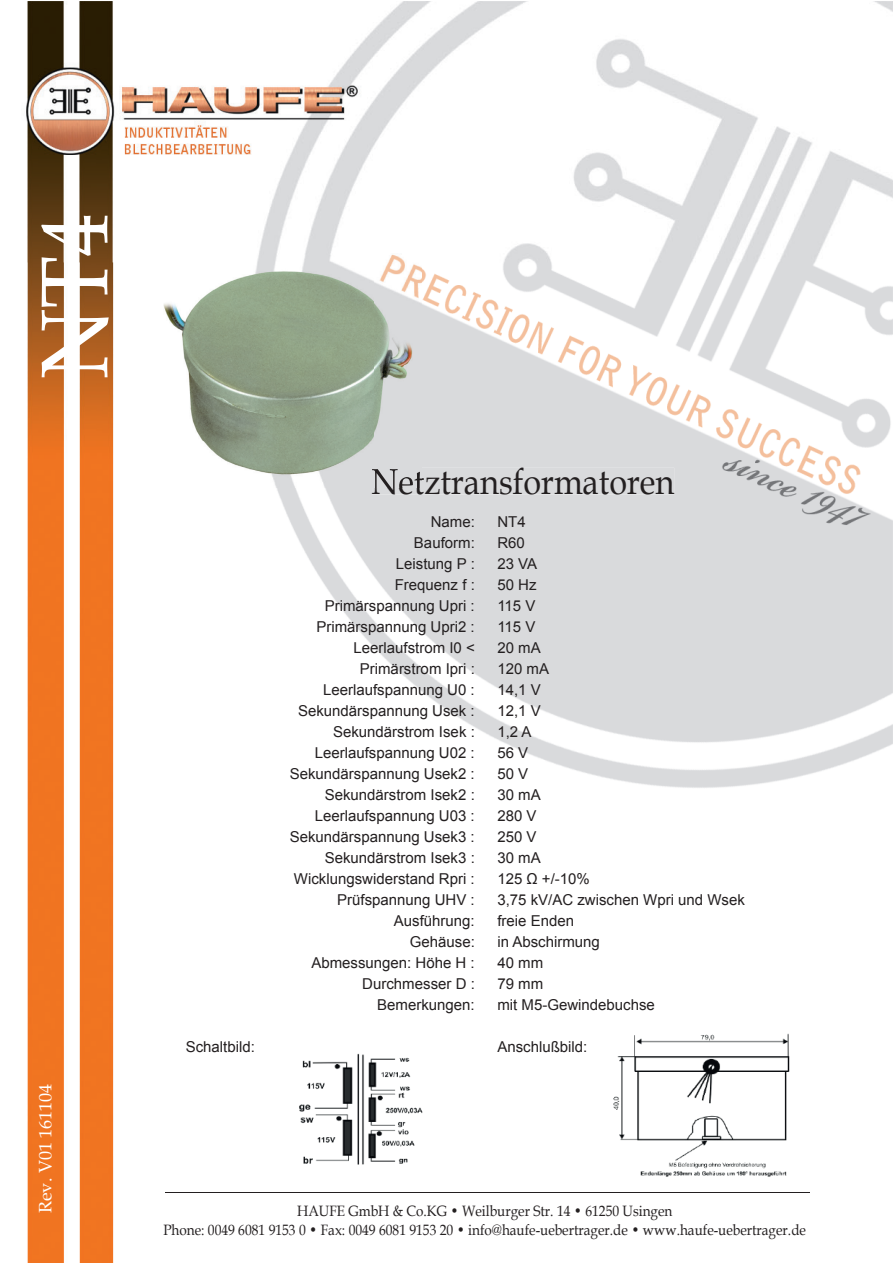
<style>
.page{position:relative;width:893px;height:1263px;background:#fff}
.page>*{position:absolute;margin:0;border:0;box-sizing:border-box;transform-origin:0 0}
.t1{font:94.8px "Book Antiqua";color:#fff;scale:.9 1}
.t2{font:36px "Book Antiqua";color:#231f20;scale:.9 1}
.t3{font:18px "Book Antiqua";color:#fff}
.t4{font:15px "Arial";color:#231f20}
.t5{font:15px/18px "Book Antiqua";color:#231f20;text-align:center;scale:.9 1}
</style>
<div class="page">
<img style="left:26px;top:1px;width:867px;height:261px">
<img style="left:27px;top:262px;width:87px;height:1001px">
<img style="left:421px;top:262px;width:472px;height:526px">
<img style="left:277px;top:488px;width:144px;height:202px">
<img style="left:299px;top:1033px;width:491px;height:144px">
<div style="left:372px;top:468px;width:302px;height:26px;background:#d9dadc"></div>
<hr style="left:166px;top:1192px;width:644px;height:1px;background:#231f20">
<img style="left:141px;top:255px;width:234px;height:233px">
<img style="left:375px;top:255px;width:47px;height:213px">
<img style="left:372px;top:468px;width:50px;height:20px">
<h1 class="t1" style="left:9px;top:379px;width:186px;rotate:-90deg">NT4</h1>
<p class="t3" style="left:33px;top:1213px;width:131px;rotate:-90deg">Rev. V01 161104</p>
<h2 class="t2" style="left:371px;top:457px;width:338px">Netztransformatoren</h2>
<p class="t4" style="left:431px;top:512px;width:46px">Name:</p>
<p class="t4" style="left:497px;top:512px;width:30px">NT4</p>
<p class="t4" style="left:414px;top:533px;width:62px">Bauform:</p>
<p class="t4" style="left:497px;top:533px;width:29px">R60</p>
<p class="t4" style="left:396px;top:554px;width:80px">Leistung P :</p>
<p class="t4" style="left:497px;top:554px;width:41px">23 VA</p>
<p class="t4" style="left:395px;top:575px;width:82px">Frequenz f :</p>
<p class="t4" style="left:497px;top:575px;width:41px">50 Hz</p>
<p class="t4" style="left:325px;top:596px;width:152px">Primärspannung Upri :</p>
<p class="t4" style="left:497px;top:596px;width:40px">115 V</p>
<p class="t4" style="left:316px;top:617px;width:160px">Primärspannung Upri2 :</p>
<p class="t4" style="left:497px;top:617px;width:40px">115 V</p>
<p class="t4" style="left:353px;top:638px;width:123px">Leerlaufstrom I0 &lt;</p>
<p class="t4" style="left:497px;top:638px;width:45px">20 mA</p>
<p class="t4" style="left:360px;top:659px;width:117px">Primärstrom Ipri :</p>
<p class="t4" style="left:497px;top:659px;width:53px">120 mA</p>
<p class="t4" style="left:323px;top:680px;width:153px">Leerlaufspannung U0 :</p>
<p class="t4" style="left:497px;top:680px;width:45px">14,1 V</p>
<p class="t4" style="left:298px;top:701px;width:178px">Sekundärspannung Usek :</p>
<p class="t4" style="left:497px;top:701px;width:45px">12,1 V</p>
<p class="t4" style="left:333px;top:722px;width:143px">Sekundärstrom Isek :</p>
<p class="t4" style="left:497px;top:722px;width:36px">1,2 A</p>
<p class="t4" style="left:315px;top:743px;width:162px">Leerlaufspannung U02 :</p>
<p class="t4" style="left:497px;top:743px;width:32px">56 V</p>
<p class="t4" style="left:290px;top:764px;width:187px">Sekundärspannung Usek2 :</p>
<p class="t4" style="left:497px;top:764px;width:32px">50 V</p>
<p class="t4" style="left:325px;top:785px;width:152px">Sekundärstrom Isek2 :</p>
<p class="t4" style="left:497px;top:785px;width:45px">30 mA</p>
<p class="t4" style="left:315px;top:806px;width:162px">Leerlaufspannung U03 :</p>
<p class="t4" style="left:497px;top:806px;width:41px">280 V</p>
<p class="t4" style="left:290px;top:827px;width:187px">Sekundärspannung Usek3 :</p>
<p class="t4" style="left:497px;top:827px;width:41px">250 V</p>
<p class="t4" style="left:325px;top:848px;width:152px">Sekundärstrom Isek3 :</p>
<p class="t4" style="left:497px;top:848px;width:45px">30 mA</p>
<p class="t4" style="left:294px;top:869px;width:182px">Wicklungswiderstand Rpri :</p>
<p class="t4" style="left:497px;top:869px;width:94px">125 Ω +/-10%</p>
<p class="t4" style="left:337px;top:890px;width:139px">Prüfspannung UHV :</p>
<p class="t4" style="left:497px;top:890px;width:249px">3,75 kV/AC zwischen Wpri und Wsek</p>
<p class="t4" style="left:394px;top:911px;width:82px">Ausführung:</p>
<p class="t4" style="left:497px;top:911px;width:78px">freie Enden</p>
<p class="t4" style="left:410px;top:932px;width:67px">Gehäuse:</p>
<p class="t4" style="left:497px;top:932px;width:104px">in Abschirmung</p>
<p class="t4" style="left:311px;top:953px;width:165px">Abmessungen: Höhe H :</p>
<p class="t4" style="left:497px;top:953px;width:47px">40 mm</p>
<p class="t4" style="left:362px;top:974px;width:114px">Durchmesser D :</p>
<p class="t4" style="left:497px;top:974px;width:47px">79 mm</p>
<p class="t4" style="left:377px;top:995px;width:99px">Bemerkungen:</p>
<p class="t4" style="left:497px;top:995px;width:159px">mit M5-Gewindebuchse</p>
<p class="t4" style="left:186px;top:1037px;width:71px">Schaltbild:</p>
<p class="t4" style="left:497px;top:1037px;width:92px">Anschlußbild:</p>
<p class="t5" style="left:163px;top:1202px;width:715px">HAUFE GmbH &amp; Co.KG • Weilburger Str. 14 • 61250 Usingen<br>Phone: 0049 6081 9153 0 • Fax: 0049 6081 9153 20 • info@haufe-uebertrager.de • www.haufe-uebertrager.de</p>
</div>
